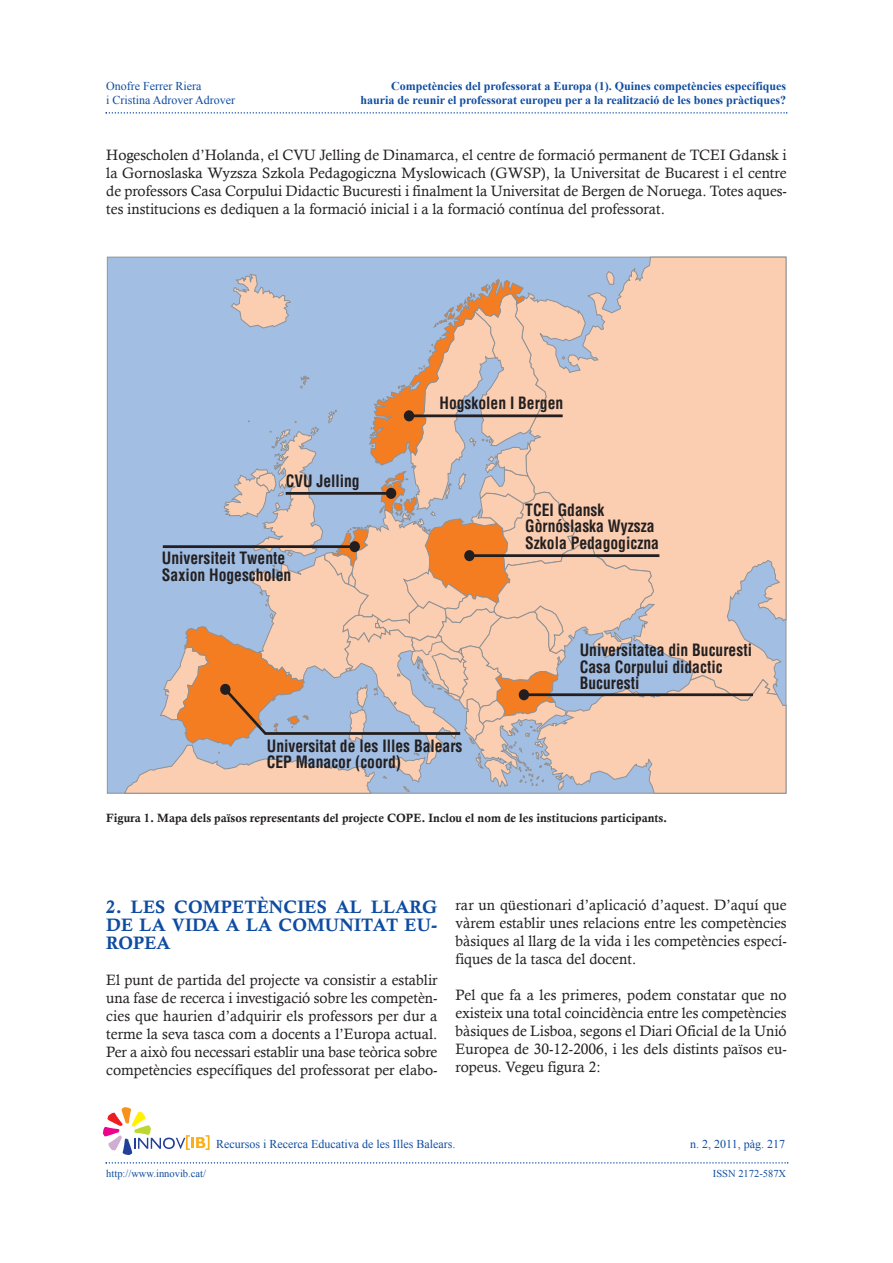
<style>
.page{position:relative;width:893px;height:1263px;background:#fff}
.page>*{position:absolute;margin:0;border:0;box-sizing:border-box;transform-origin:0 0}
.t1{font:18px/18px "Calis MT Bol";letter-spacing:.01em;color:#0f4ca0;text-align:justify}
.t2{font:700 condensed 16.65px/16.6px "Helvetica LT Std";color:#231f20;scale:.94 1}
.t3{font:15px/18px "Calisto";color:#231f20;text-align:justify}
.t4{font:700 12px "Times New Roman";color:#0f4ca0}
.t5{font:12px "Times New Roman";color:#0f4ca0}
.t6{font:12px "Calis MT Bol";color:#231f20}
.t7{font:10.5px "Times New Roman";color:#0f4ca0}
</style>
<div class="page">
<svg style="left:106px;top:1162px;width:682px;height:1px"></svg>
<svg style="left:106px;top:112px;width:681px;height:2px"></svg>
<svg style="left:103px;top:1107px;width:107px;height:48px"></svg>
<div style="left:107px;top:257px;width:679px;height:536px;background:#a2bee3"></div>
<svg style="left:514px;top:257px;width:273px;height:14px"></svg>
<svg style="left:124px;top:271px;width:663px;height:523px"></svg>
<hr style="left:286px;top:492px;width:101px;height:3px;background:#231f20">
<div style="left:386px;top:488px;width:10px;height:11px;background:#231f20;border-radius:50%"></div>
<hr style="left:163px;top:545px;width:187px;height:3px;background:#231f20">
<div style="left:350px;top:541px;width:10px;height:11px;background:#231f20;border-radius:50%"></div>
<p class="t5" style="left:106px;top:79px;width:97px">Onofre Ferrer Riera</p>
<p class="t4" style="left:391px;top:79px;width:397px">Competències del professorat a Europa (1). Quines competències específiques</p>
<p class="t5" style="left:106px;top:94px;width:130px">i Cristina Adrover Adrover</p>
<p class="t4" style="left:361px;top:94px;width:427px">hauria de reunir el professorat europeu per a la realització de les bones pràctiques?</p>
<p class="t3" style="left:106px;top:145px;width:682px">Hogescholen d’Holanda, el CVU Jelling de Dinamarca, el centre de formació permanent de TCEI Gdansk i la Gornoslaska Wyzsza Szkola Pedagogiczna Myslowicach (GWSP), la Universitat de Bucarest i el centre de professors Casa Corpului Didactic Bucuresti i finalment la Universitat de Bergen de Noruega. Totes aques&shy;tes institucions es dediquen a la formació inicial i a la formació contínua del professorat.</p>
<p class="t2" style="left:286px;top:473px;width:80px">CVU Jelling</p>
<p class="t2" style="left:162px;top:551px;width:139px">Universiteit Twente<br>Saxion Hogescholen</p>
<p class="t2" style="left:440px;top:396px;width:133px">Hogskolen I Bergen</p>
<p class="t2" style="left:525px;top:503px;width:144px">TCEI Gdansk<br>Gòrnóslaska Wyzsza<br>Szkola Pedagogiczna</p>
<p class="t2" style="left:580px;top:643px;width:185px">Universitatea din Bucuresti<br>Casa Corpului didactic<br>Bucuresti</p>
<p class="t2" style="left:267px;top:738px;width:210px">Universitat de les Illes Balears<br>CEP Manacor (coord)</p>
<p class="t6" style="left:106px;top:813px;width:562px">Figura 1. Mapa dels països representants del projecte COPE. Inclou el nom de les institucions participants.</p>
<p class="t1" style="left:106px;top:900px;width:333px">2. LES COMPETÈNCIES AL LLARG DE LA VIDA A LA COMUNITAT EU-ROPEA</p>
<p class="t3" style="left:106px;top:970px;width:333px">El punt de partida del projecte va consistir a establir una fase de recerca i investigació sobre les competèn&shy;cies que haurien d’adquirir els professors per dur a terme la seva tasca com a docents a l’Europa actual.<br>Per a això fou necessari establir una base teòrica sobre competències específiques del professorat per elabo-</p>
<p class="t3" style="left:455px;top:896px;width:333px">rar un qüestionari d’aplicació d’aquest. D’aquí que vàrem establir unes relacions entre les competències bàsiques al llarg de la vida i les competències especí&shy;fiques de la tasca del docent.</p>
<p class="t3" style="left:455px;top:986px;width:333px">Pel que fa a les primeres, podem constatar que no existeix una total coincidència entre les competències bàsiques de Lisboa, segons el Diari Oficial de la Unió Europea de 30-12-2006, i les dels distints països eu&shy;ropeus. Vegeu figura 2:</p>
<p class="t5" style="left:216px;top:1137px;width:241px">Recursos i Recerca Educativa de les Illes Balears.</p>
<p class="t5" style="left:690px;top:1137px;width:96px">n. 2, 2011, pàg. 217</p>
<p class="t7" style="left:106px;top:1168px;width:101px">http://www.innovib.cat/</p>
<p class="t7" style="left:713px;top:1168px;width:75px">ISSN 2172-587X</p>
</div>
